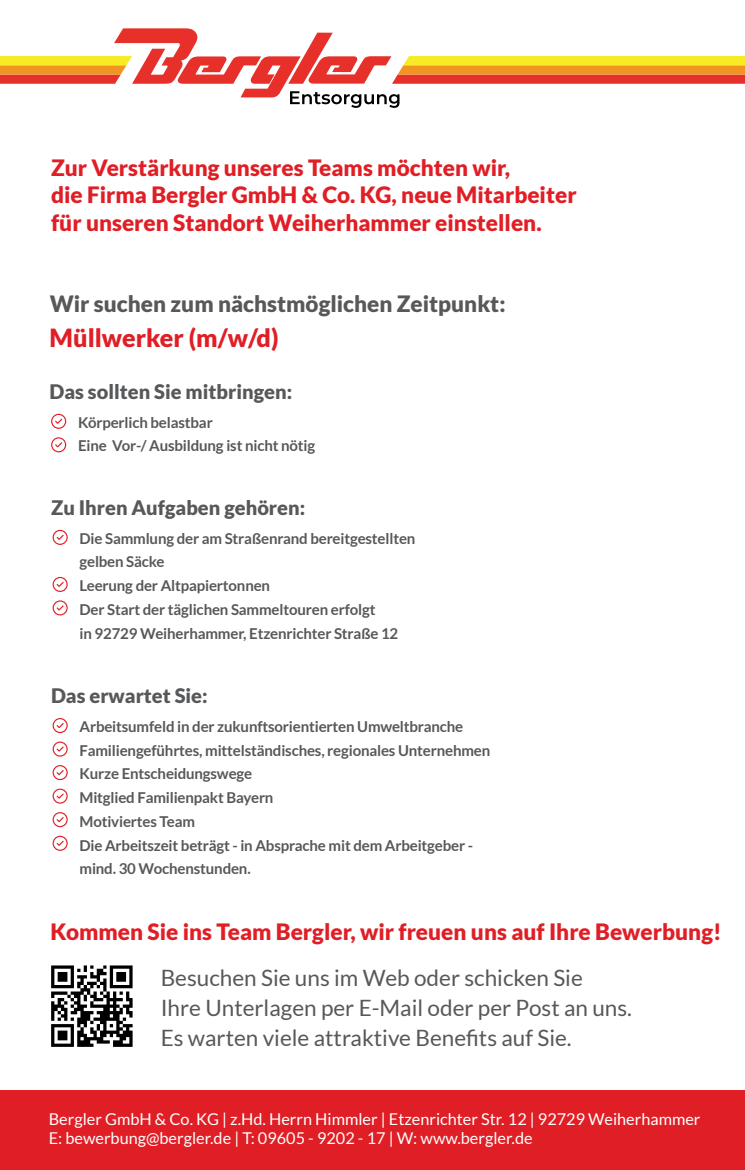
<style>
.page{position:relative;width:745px;height:1170px;background:#fff}
.page>*{position:absolute;margin:0;border:0;box-sizing:border-box;transform-origin:0 0}
.t1{font:900 25px "Lato";color:#e01e25}
.t2{font:900 22.5px/27.5px "Lato";color:#e01e25}
.t3{font:22.5px/30.1px "Lato";color:#57585a}
.t4{font:900 22.5px "Lato";color:#57585a}
.t5{font:900 20px "Lato";color:#57585a}
.t6{font:16.25px/19.5px "Lato";color:#fff}
.t7{font:700 15px/23.8px "Lato";letter-spacing:-.01em;color:#57585a}
</style>
<div class="page">
<svg style="left:0;top:28px;width:744px;height:80px"></svg>
<div style="left:0;top:1090px;width:744px;height:79px;background:#e01e25"></div>
<svg style="left:51px;top:414px;width:15px;height:15px"></svg>
<svg style="left:51px;top:437px;width:15px;height:15px"></svg>
<svg style="left:53px;top:530px;width:15px;height:15px"></svg>
<svg style="left:53px;top:577px;width:15px;height:15px"></svg>
<svg style="left:53px;top:600px;width:15px;height:15px"></svg>
<svg style="left:53px;top:718px;width:15px;height:15px"></svg>
<svg style="left:53px;top:741px;width:15px;height:15px"></svg>
<svg style="left:53px;top:765px;width:15px;height:15px"></svg>
<svg style="left:53px;top:788px;width:15px;height:15px"></svg>
<svg style="left:53px;top:812px;width:15px;height:15px"></svg>
<svg style="left:53px;top:835px;width:15px;height:15px"></svg>
<svg style="left:51px;top:965px;width:81px;height:81px"></svg>
<h2 class="t2" style="left:51px;top:153px;width:526px">Zur Verstärkung unseres Teams möchten wir,<br>die Firma Bergler GmbH &amp; Co. KG, neue Mitarbeiter für unseren Standort Weiherhammer einstellen.</h2>
<h2 class="t4" style="left:50px;top:291px;width:457px">Wir suchen zum nächstmöglichen Zeitpunkt:</h2>
<h1 class="t1" style="left:50px;top:323px;width:230px">Müllwerker (m/w/d)</h1>
<h3 class="t5" style="left:50px;top:380px;width:244px">Das sollten Sie mitbringen:</h3>
<p class="t7" style="left:78px;top:410px;width:238px">Körperlich belastbar<br>Eine Vor-/ Ausbildung ist nicht nötig</p>
<h3 class="t5" style="left:51px;top:496px;width:255px">Zu Ihren Aufgaben gehören:</h3>
<p class="t7" style="left:79px;top:526px;width:337px">Die Sammlung der am Straßenrand bereitgestellten gelben Säcke<br>Leerung der Altpapiertonnen<br>Der Start der täglichen Sammeltouren erfolgt<br>in 92729 Weiherhammer, Etzenrichter Straße 12</p>
<h3 class="t5" style="left:51px;top:684px;width:158px">Das erwartet Sie:</h3>
<p class="t7" style="left:79px;top:714px;width:412px">Arbeitsumfeld in der zukunftsorientierten Umweltbranche Familiengeführtes, mittelständisches, regionales Unternehmen Kurze Entscheidungswege<br>Mitglied Familienpakt Bayern<br>Motiviertes Team<br>Die Arbeitszeit beträgt - in Absprache mit dem Arbeitgeber - mind. 30 Wochenstunden.</p>
<h2 class="t2" style="left:50px;top:917px;width:672px">Kommen Sie ins Team Bergler, wir freuen uns auf Ihre Bewerbung!</h2>
<h2 class="t3" style="left:161px;top:962px;width:472px">Besuchen Sie uns im Web oder schicken Sie<br>Ihre Unterlagen per E-Mail oder per Post an uns.<br>Es warten viele attraktive Benefits auf Sie.</h2>
<p class="t6" style="left:49px;top:1109px;width:652px">Bergler GmbH &amp; Co. KG | z.Hd. Herrn Himmler | Etzenrichter Str. 12 | 92729 Weiherhammer<br>E: bewerbung@bergler.de | T: 09605 - 9202 - 17 | W: www.bergler.de</p>
</div>
